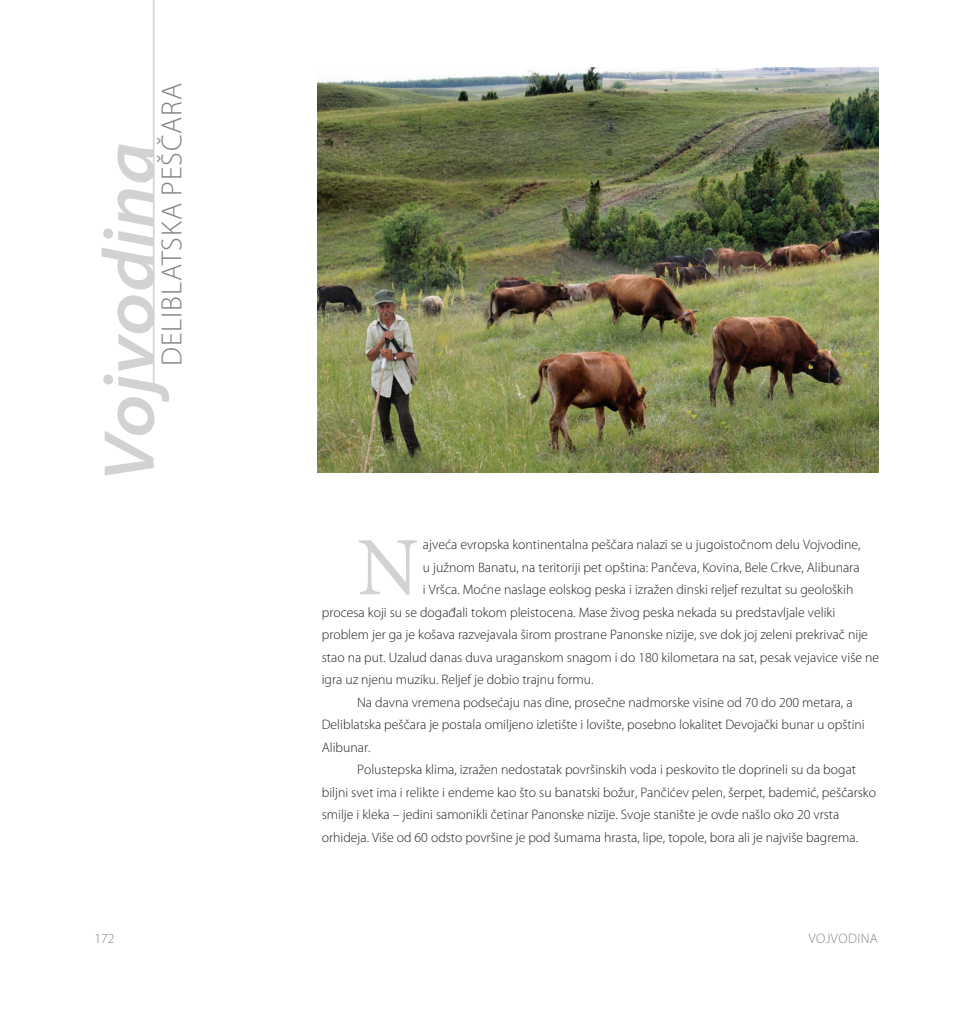
<style>
.page{position:relative;width:978px;height:1014px;background:#fff}
.page>*{position:absolute;margin:0;border:0;box-sizing:border-box;transform-origin:0 0}
.t1{font:83px "Minion Pro";color:#d1d2d4}
.t2{font:italic 600 semi-expanded 72.5px "Myriad Pro";letter-spacing:.005em;color:#d1d2d4}
.t3{font:300 29.25px "Myriad Pro";color:#808285}
.t4{font:300 13.75px "Myriad Pro";color:#231f20}
.t5{font:300 13.75px "Myriad Pro";letter-spacing:.03em;color:#808285}
</style>
<div class="page">
<img style="left:318px;top:67px;width:560px;height:405px">
<hr style="left:153px;top:0;width:2px;height:386px;background:#d1d2d4">
<h3 class="t3" style="left:156px;top:366px;width:282px;rotate:-90deg">Deliblatska peščara</h3>
<h2 class="t2" style="left:89px;top:481px;width:340px;rotate:-90deg">Vojvodina</h2>
<p class="t5" style="left:94px;top:930px;width:22px">172</p>
<h1 class="t1" style="left:357px;top:518px;width:63px">N</h1>
<p class="t4" style="left:423px;top:537px;width:439px">ajveća evropska kontinentalna peščara nalazi se u jugoistočnom delu Vojvodine,</p>
<p class="t4" style="left:423px;top:559px;width:438px">u južnom Banatu, na teritoriji pet opština: Pančeva, Kovina, Bele Crkve, Alibunara</p>
<p class="t4" style="left:423px;top:582px;width:432px">i Vršca. Moćne naslage eolskog peska i izražen dinski reljef rezultat su geoloških</p>
<p class="t4" style="left:322px;top:604px;width:515px">procesa koji su se događali tokom pleistocena. Mase živog peska nekada su predstavljale veliki</p>
<p class="t4" style="left:322px;top:627px;width:548px">problem jer ga je košava razvejavala širom prostrane Panonske nizije, sve dok joj zeleni prekrivač nije</p>
<p class="t4" style="left:322px;top:649px;width:559px">stao na put. Uzalud danas duva uraganskom snagom i do 180 kilometara na sat, pesak vejavice više ne</p>
<p class="t4" style="left:322px;top:672px;width:273px">igra uz njenu muziku. Reljef je dobio trajnu formu.</p>
<p class="t4" style="left:357px;top:694px;width:497px">Na davna vremena podsećaju nas dine, prosečne nadmorske visine od 70 do 200 metara, a</p>
<p class="t4" style="left:322px;top:717px;width:545px">Deliblatska peščara je postala omiljeno izletište i lovište, posebno lokalitet Devojački bunar u opštini</p>
<p class="t4" style="left:322px;top:739px;width:50px">Alibunar.</p>
<p class="t4" style="left:357px;top:762px;width:500px">Polustepska klima, izražen nedostatak površinskih voda i peskovito tle doprineli su da bogat</p>
<p class="t4" style="left:322px;top:784px;width:556px">biljni svet ima i relikte i endeme kao što su banatski božur, Pančićev pelen, šerpet, bademić, peščarsko</p>
<p class="t4" style="left:322px;top:807px;width:519px">smilje i kleka – jedini samonikli četinar Panonske nizije. Svoje stanište je ovde našlo oko 20 vrsta</p>
<p class="t4" style="left:322px;top:829px;width:538px">orhideja. Više od 60 odsto površine je pod šumama hrasta, lipe, topole, bora ali je najviše bagrema.</p>
<p class="t5" style="left:809px;top:931px;width:71px">Vojvodina</p>
</div>
